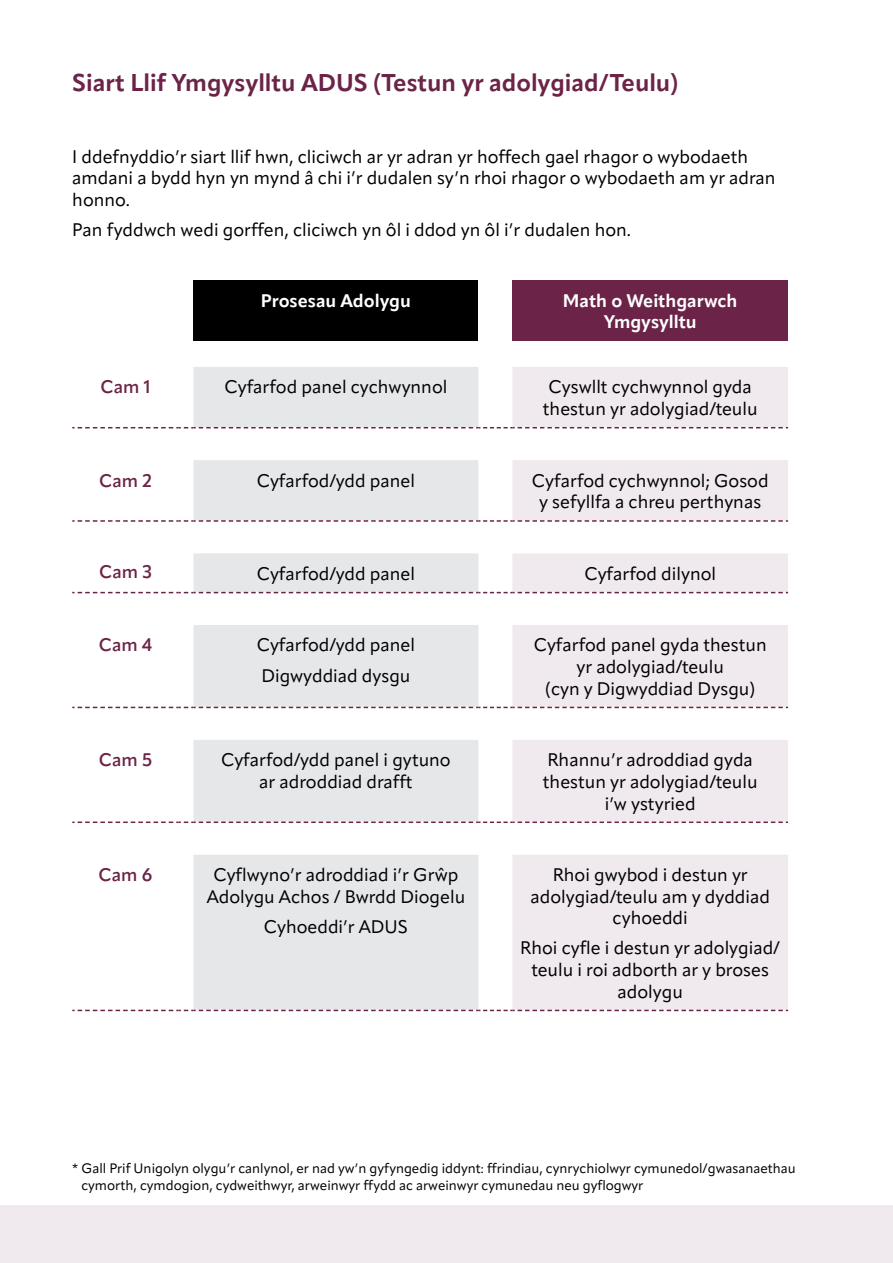
<style>
.page{position:relative;width:893px;height:1263px;background:#fff}
.page>*{position:absolute;margin:0;border:0;box-sizing:border-box;transform-origin:0 0}
.t1{font:700 24px "Apparat";color:#6b2447}
.Body_text{font:18px/21.6px "Apparat";color:#000;text-align:center}
.Table_header{font:700 18px/21.6px "Apparat";color:#fff;text-align:center}
.Table_header-2{font:600 18px "Apparat";color:#6b2447}
.t2{font:13.5px/16.2px "Apparat";color:#000}
</style>
<div class="page">
<div style="left:0;top:1205px;width:893px;height:58px;background:#f0e9ed"></div>
<div style="left:193px;top:280px;width:285px;height:61px;background:#000"></div>
<div style="left:512px;top:280px;width:276px;height:61px;background:#6b2447"></div>
<svg style="left:193px;top:367px;width:285px;height:643px;fill:#e6e7e8"></svg>
<svg style="left:512px;top:367px;width:276px;height:643px;fill:#f0e9ed"></svg>
<svg style="left:72px;top:520px;width:716px;height:2px"></svg>
<svg style="left:72px;top:427px;width:716px;height:1px"></svg>
<svg style="left:72px;top:592px;width:716px;height:1px"></svg>
<svg style="left:72px;top:707px;width:716px;height:1px"></svg>
<svg style="left:72px;top:821px;width:716px;height:2px"></svg>
<svg style="left:72px;top:1010px;width:716px;height:1px"></svg>
<p class="t1" style="left:72px;top:67px;width:608px">Siart Llif Ymgysylltu ADUS (Testun yr adolygiad/Teulu)</p>
<p class="Body_text" style="left:72px;top:145px;width:705px;text-align:left">I ddefnyddio’r siart llif hwn, cliciwch ar yr adran yr hoffech gael rhagor o wybodaeth amdani a bydd hyn yn mynd â chi i’r dudalen sy’n rhoi rhagor o wybodaeth am yr adran honno.</p>
<p class="Body_text" style="left:72px;top:219px;width:560px">Pan fyddwch wedi gorffen, cliciwch yn ôl i ddod yn ôl i’r dudalen hon.</p>
<p class="Table_header" style="left:261px;top:290px;width:151px">Prosesau Adolygu</p>
<p class="Table_header" style="left:563px;top:290px;width:176px">Math o Weithgarwch<br>Ymgysylltu</p>
<p class="Table_header-2" style="left:100px;top:376px;width:51px">Cam 1</p>
<p class="Body_text" style="left:224px;top:376px;width:224px">Cyfarfod panel cychwynnol</p>
<p class="Body_text" style="left:543px;top:376px;width:216px">Cyswllt cychwynnol gyda thestun yr adolygiad/teulu</p>
<p class="Table_header-2" style="left:99px;top:469px;width:54px">Cam 2</p>
<p class="Body_text" style="left:257px;top:469px;width:160px">Cyfarfod/ydd panel</p>
<p class="Body_text" style="left:532px;top:469px;width:238px">Cyfarfod cychwynnol; Gosod y sefyllfa a chreu perthynas</p>
<p class="Table_header-2" style="left:99px;top:561px;width:54px">Cam 3</p>
<p class="Body_text" style="left:257px;top:563px;width:160px">Cyfarfod/ydd panel</p>
<p class="Body_text" style="left:584px;top:563px;width:133px">Cyfarfod dilynol</p>
<p class="Table_header-2" style="left:99px;top:634px;width:55px">Cam 4</p>
<p class="Body_text" style="left:257px;top:634px;width:160px">Cyfarfod/ydd panel</p>
<p class="Body_text" style="left:261px;top:664px;width:150px">Digwyddiad dysgu</p>
<p class="Body_text" style="left:534px;top:634px;width:235px">Cyfarfod panel gyda thestun yr adolygiad/teulu<br>(cyn y Digwyddiad Dysgu)</p>
<p class="Table_header-2" style="left:99px;top:749px;width:55px">Cam 5</p>
<p class="Body_text" style="left:221px;top:749px;width:231px">Cyfarfod/ydd panel i gytuno ar adroddiad drafft</p>
<p class="Body_text" style="left:543px;top:749px;width:216px">Rhannu’r adroddiad gyda thestun yr adolygiad/teulu i’w ystyried</p>
<p class="Table_header-2" style="left:98px;top:864px;width:56px">Cam 6</p>
<p class="Body_text" style="left:207px;top:864px;width:260px">Cyflwyno’r adroddiad i’r Grŵp<br>Adolygu Achos / Bwrdd Diogelu</p>
<p class="Body_text" style="left:264px;top:916px;width:146px">Cyhoeddi’r ADUS</p>
<p class="Body_text" style="left:530px;top:864px;width:241px">Rhoi gwybod i destun yr adolygiad/teulu am y dyddiad cyhoeddi</p>
<p class="Body_text" style="left:520px;top:937px;width:261px">Rhoi cyfle i destun yr adolygiad/ teulu i roi adborth ar y broses adolygu</p>
<p class="t2" style="left:81px;top:1160px;width:716px;text-indent:-9px">* Gall Prif Unigolyn olygu’r canlynol, er nad yw’n gyfyngedig iddynt: ffrindiau, cynrychiolwyr cymunedol/gwasanaethau cymorth, cymdogion, cydweithwyr, arweinwyr ffydd ac arweinwyr cymunedau neu gyflogwyr</p>
</div>
